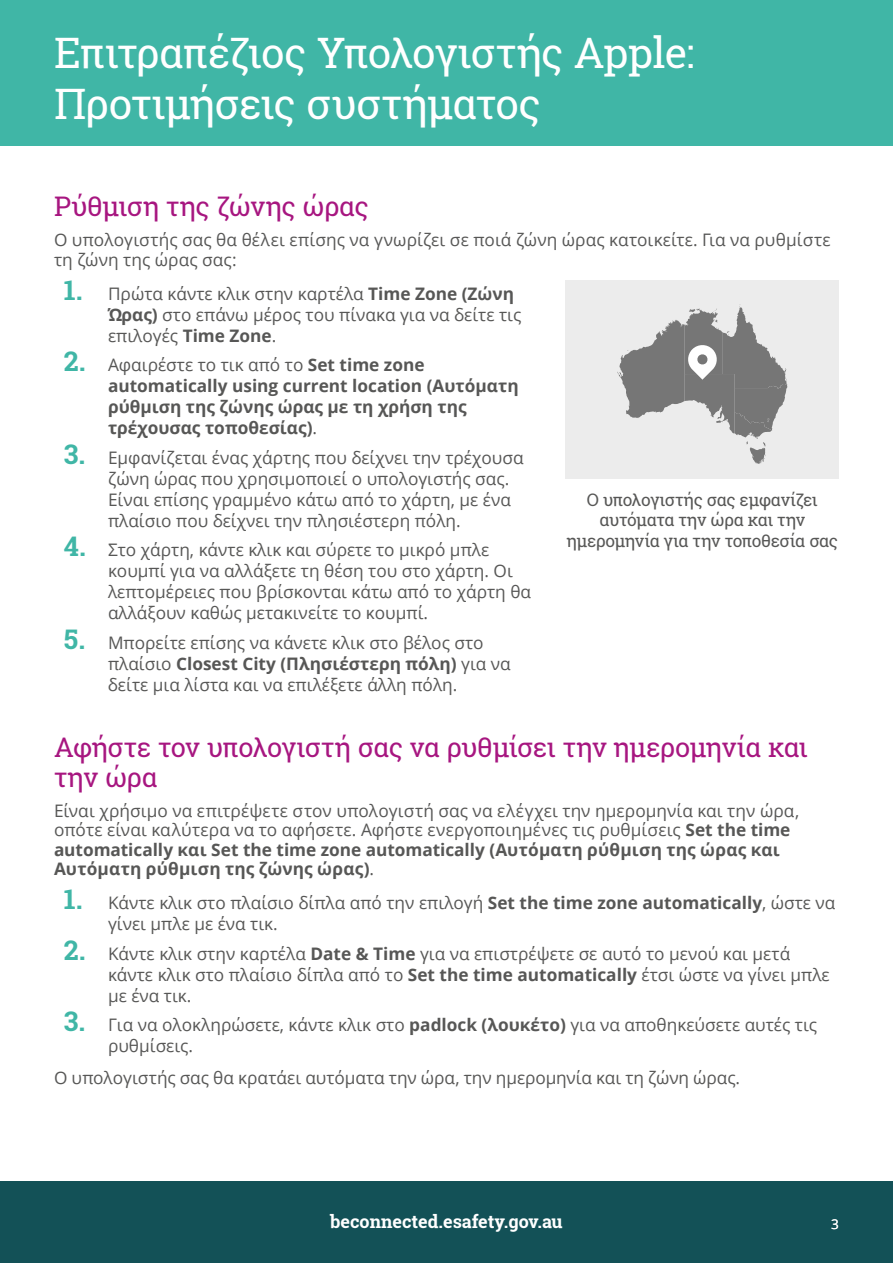
<style>
.page{position:relative;width:893px;height:1263px;background:#fff}
.page>*{position:absolute;margin:0;border:0;box-sizing:border-box;transform-origin:0 0}
.t1{font:42px/50.4px "Roboto Slab";letter-spacing:-.025em;color:#fff}
.t2{font:27px/30px "Roboto Slab";letter-spacing:-.02em;color:#a71680}
.t3{font:700 18px "Roboto Slab";color:#fff}
.t4{font:17.25px/21px "Open Sans";color:#575756}
.t5{font:700 17.25px/21px "Open Sans";color:#575756}
.t6{font:17.25px/20.7px "Roboto Slab";letter-spacing:-.025em;color:#575756;text-align:center}
.t7{font:13.5px "Open Sans";color:#fff}
.s1{font-family:"Roboto Slab";font-weight:700;font-size:27px;color:#40b6a6}
.s2{font-weight:700}
.s3{font-family:"Roboto Slab";font-size:27px;color:#40b6a6}
.s4{font-weight:400}
</style>
<div class="page">
<div style="left:0;top:1181px;width:893px;height:82px;background:#135157"></div>
<div style="left:0;top:0;width:893px;height:145px;background:#40b6a6"></div>
<div style="left:566px;top:280px;width:273px;height:199px;background:#ececec"></div>
<svg style="left:617px;top:306px;width:170px;height:158px"></svg>
<h1 class="t1" style="left:54px;top:27px;width:642px">Επιτραπέζιος Υπολογιστής Apple:<br>Προτιμήσεις συστήματος</h1>
<h2 class="t2" style="left:54px;top:191px;width:316px">Ρύθμιση της ζώνης ώρας</h2>
<p class="t4" style="left:54px;top:230px;width:778px;line-height:19.5px">Ο υπολογιστής σας θα θέλει επίσης να γνωρίζει σε ποιά ζώνη ώρας κατοικείτε. Για να ρυθμίστε τη ζώνη της ώρας σας:</p>
<p class="t4" style="left:108px;top:282px;width:415px;text-indent:-44px"><span class="s1">1.</span> Πρώτα κάντε κλικ στην καρτέλα <span class="s2">Time Zone (Ζώνη<br>Ώρας)</span> στο επάνω μέρος του πίνακα για να δείτε τις επιλογές <span class="s2">Time Zone</span>.</p>
<p class="t5" style="left:108px;top:354px;width:412px;text-indent:-44px"><span class="s3">2.</span> <span class="s4">Αφαιρέστε το τικ από το</span> Set time zone automatically using current location (Αυτόματη ρύθμιση της ζώνης ώρας με τη χρήση της τρέχουσας τοποθεσίας)<span class="s4">.</span></p>
<p class="t4" style="left:108px;top:446px;width:417px;text-indent:-44px"><span class="s1">3.</span> Εμφανίζεται ένας χάρτης που δείχνει την τρέχουσα ζώνη ώρας που χρησιμοποιεί ο υπολογιστής σας.<br>Είναι επίσης γραμμένο κάτω από το χάρτη, με ένα πλαίσιο που δείχνει την πλησιέστερη πόλη.</p>
<p class="t4" style="left:108px;top:539px;width:425px;text-indent:-44px"><span class="s1">4.</span> Στο χάρτη, κάντε κλικ και σύρετε το μικρό μπλε κουμπί για να αλλάξετε τη θέση του στο χάρτη. Οι λεπτομέρειες που βρίσκονται κάτω από το χάρτη θα αλλάξουν καθώς μετακινείτε το κουμπί.</p>
<p class="t4" style="left:108px;top:631px;width:404px;text-indent:-44px"><span class="s1">5.</span> Μπορείτε επίσης να κάνετε κλικ στο βέλος στο πλαίσιο <span class="s2">Closest City (Πλησιέστερη πόλη)</span> για να δείτε μια λίστα και να επιλέξετε άλλη πόλη.</p>
<p class="t6" style="left:567px;top:489px;width:273px">Ο υπολογιστής σας εμφανίζει αυτόματα την ώρα και την ημερομηνία για την τοποθεσία σας</p>
<h2 class="t2" style="left:54px;top:732px;width:756px">Αφήστε τον υπολογιστή σας να ρυθμίσει την ημερομηνία και την ώρα</h2>
<p class="t4" style="left:54px;top:800px;width:747px;line-height:19.5px">Είναι χρήσιμο να επιτρέψετε στον υπολογιστή σας να ελέγχει την ημερομηνία και την ώρα, οπότε είναι καλύτερα να το αφήσετε. Αφήστε ενεργοποιημένες τις ρυθμίσεις <span class="s2">Set the time automatically και Set the time zone automatically (Αυτόματη ρύθμιση της ώρας και Αυτόματη ρύθμιση της ζώνης ώρας)</span>.</p>
<p class="t4" style="left:108px;top:892px;width:729px;text-indent:-44px"><span class="s1">1.</span> Κάντε κλικ στο πλαίσιο δίπλα από την επιλογή <span class="s2">Set the time zone automatically</span>, ώστε να γίνει μπλε με ένα τικ.</p>
<p class="t4" style="left:108px;top:942px;width:723px;text-indent:-44px"><span class="s1">2.</span> Κάντε κλικ στην καρτέλα <span class="s2">Date &amp; Time</span> για να επιστρέψετε σε αυτό το μενού και μετά κάντε κλικ στο πλαίσιο δίπλα από το <span class="s2">Set the time automatically</span> έτσι ώστε να γίνει μπλε με ένα τικ.</p>
<p class="t4" style="left:108px;top:1014px;width:711px;text-indent:-44px"><span class="s1">3.</span> Για να ολοκληρώσετε, κάντε κλικ στο <span class="s2">padlock (λουκέτο)</span> για να αποθηκεύσετε αυτές τις ρυθμίσεις.</p>
<p class="t4" style="left:54px;top:1067px;width:688px">Ο υπολογιστής σας θα κρατάει αυτόματα την ώρα, την ημερομηνία και τη ζώνη ώρας.</p>
<p class="t3" style="left:330px;top:1209px;width:234px">beconnected.esafety.gov.au</p>
<p class="t7" style="left:831px;top:1214px;width:9px">3</p>
</div>
